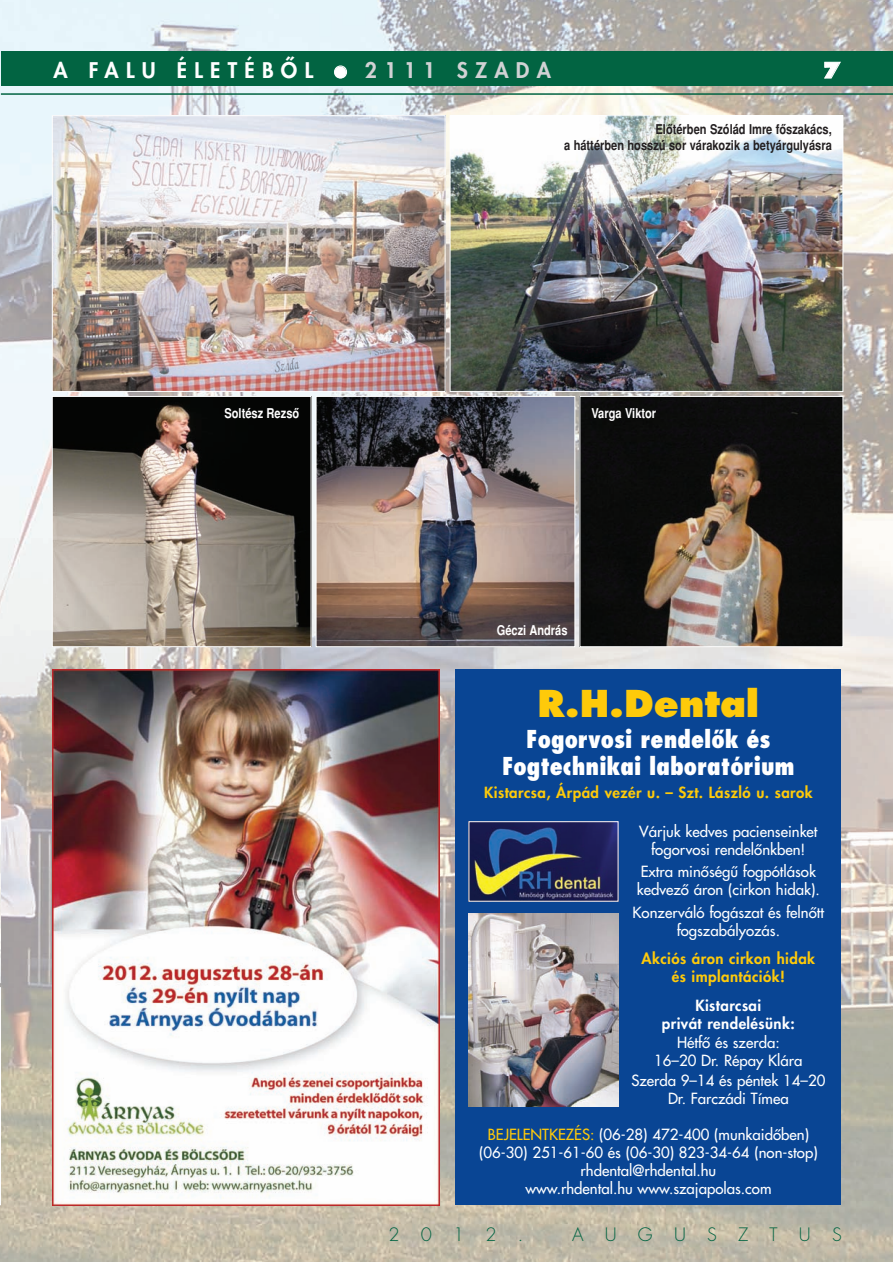
<style>
.page{position:relative;width:893px;height:1262px;background:#fff}
.page>*{position:absolute;margin:0;border:0;box-sizing:border-box;transform-origin:0 0}
.t1{font:700 36px "H Futura Extra";color:#feca0a}
.t2{font:800 24px/27px "H Futura Condextrabold";color:#fff;text-align:center}
.t3{font:800 21px "H Futura";letter-spacing:.345em;color:#fff}
.t4{font:800 21px "H Futura";letter-spacing:.345em;color:#d1d2d4}
.t5{font:700 21px "H Futura Extra";color:#fff}
.t6{font:300 18px "H Futura";letter-spacing:1.18em;color:#026442}
.t7{font:15px/18px "H Futura";color:#fff;text-align:center}
.t8{font:800 15px/18px "H Futura";letter-spacing:.03em;color:#feca0a;text-align:center}
.t9{font:800 15px/18px "H Futura";letter-spacing:.03em;color:#fff;text-align:center}
.t10{font:700 13.5px/16.6px "H Helvetica Narrow";color:#231f20;text-align:right}
.t11{font:700 13.5px "H Helvetica Narrow";color:#fff}
.s1{color:#feca0a}
</style>
<div class="page">
<img style="left:0;top:0;width:892px;height:1261px">
<hr style="left:1px;top:93px;width:891px;height:2px;background:#026442">
<div style="left:1px;top:52px;width:891px;height:34px;background:#026442"></div>
<div style="left:456px;top:669px;width:384px;height:535px;background:#094594"></div>
<img style="left:468px;top:914px;width:150px;height:192px">
<img style="left:470px;top:823px;width:146px;height:76px">
<div style="left:468px;top:821px;width:150px;height:80px;border:1px solid #fff"></div>
<svg style="left:0;top:770px;width:1px;height:435px"></svg>
<img style="left:54px;top:117px;width:389px;height:273px">
<div style="left:52px;top:115px;width:393px;height:277px;border:1px solid #fff"></div>
<img style="left:451px;top:117px;width:390px;height:273px">
<div style="left:449px;top:115px;width:394px;height:277px;border:1px solid #fff"></div>
<img style="left:318px;top:398px;width:255px;height:247px">
<div style="left:316px;top:396px;width:259px;height:251px;border:1px solid #fff"></div>
<img style="left:54px;top:398px;width:255px;height:247px">
<div style="left:52px;top:396px;width:259px;height:251px;border:1px solid #fff"></div>
<img style="left:581px;top:398px;width:260px;height:247px">
<div style="left:579px;top:396px;width:264px;height:251px;border:1px solid #fff"></div>
<img style="left:53px;top:669px;width:386px;height:536px">
<h3 class="t3" style="left:53px;top:60px;width:261px">A FALU ÉLETÉBÔL</h3>
<h3 class="t4" style="left:365px;top:60px;width:187px">2111 SZADA</h3>
<h3 class="t5" style="left:822px;top:61px;width:19px">7</h3>
<p class="t10" style="left:564px;top:122px;width:269px">Elôtérben Szólád Imre fôszakács,<br>a háttérben hosszú sor várakozik a betyárgulyásra</p>
<p class="t11" style="left:224px;top:408px;width:76px">Soltész Rezsô</p>
<p class="t11" style="left:591px;top:407px;width:66px">Varga Viktor</p>
<p class="t11" style="left:497px;top:624px;width:72px">Géczi András</p>
<h1 class="t1" style="left:537px;top:687px;width:223px">R.H.Dental</h1>
<h2 class="t2" style="left:502px;top:727px;width:294px">Fogorvosi rendelôk és<br>Fogtechnikai laboratórium</h2>
<p class="t8" style="left:484px;top:784px;width:330px">Kistarcsa, Árpád vezér u. – Szt. László u. sarok</p>
<p class="t7" style="left:639px;top:823px;width:180px">Várjuk kedves pacienseinket fogorvosi rendelônkben!</p>
<p class="t7" style="left:636px;top:864px;width:184px;text-align:left">Extra minôségû fogpótlások kedvezô áron (cirkon hidak).</p>
<p class="t7" style="left:632px;top:904px;width:193px">Konzerváló fogászat és felnôtt fogszabályozás.</p>
<p class="t8" style="left:641px;top:950px;width:175px">Akciós áron cirkon hidak és implantációk!</p>
<p class="t9" style="left:661px;top:997px;width:134px">Kistarcsai<br>privát rendelésünk:</p>
<p class="t7" style="left:654px;top:1035px;width:150px">Hétfô és szerda:<br>16–20 Dr. Répay Klára</p>
<p class="t7" style="left:631px;top:1072px;width:195px">Szerda 9–14 és péntek 14–20<br>Dr. Farczádi Tímea</p>
<p class="t7" style="left:479px;top:1126px;width:340px"><span class="s1">BEJELENTKEZÉS:</span> (06-28) 472-400 (munkaidôben) (06-30) 251-61-60 és (06-30) 823-34-64 (non-stop) rhdental@rhdental.hu<br>www.rhdental.hu www.szajapolas.com</p>
<p class="t6" style="left:388px;top:1225px;width:137px">2012.</p>
<p class="t6" style="left:572px;top:1225px;width:271px">AUGUSZTUS</p>
</div>
